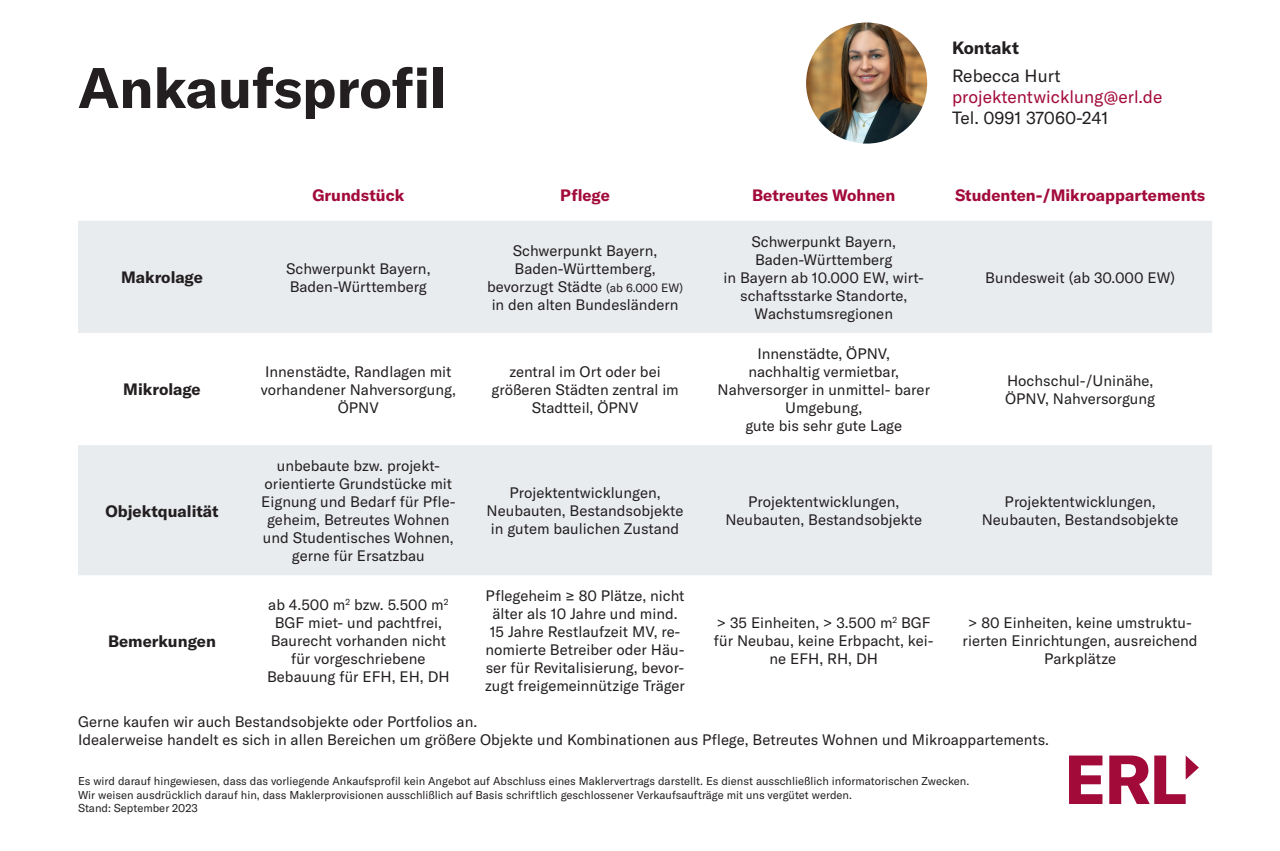
<style>
.page{position:relative;width:1280px;height:851px;background:#fff}
.page>*{position:absolute;margin:0;border:0;box-sizing:border-box;transform-origin:0 0}
.t1{font:700 56.25px "GT America";color:#231f20}
.t2{font:17.5px "GT America";color:#231f20}
.t3{font:17.5px "GT America";color:#a20a3a}
.t4{font:700 17.5px "GT America";color:#231f20}
.t5{font:700 16.25px "GT America";color:#a20a3a}
.t6{font:700 16.25px "GT America";color:#231f20}
.t7{font:15px/18px "GT America";color:#231f20;text-align:center}
.t8{font:11.25px "GT America";color:#231f20}
.s1{font-size:11.88px}
</style>
<div class="page">
<div style="left:78px;top:221px;width:1133px;height:112px;background:#e9ecef"></div>
<div style="left:78px;top:445px;width:1133px;height:130px;background:#e9ecef"></div>
<img style="left:806px;top:22px;width:121px;height:122px;border-radius:61px">
<svg style="left:1069px;top:755px;width:33px;height:48px"></svg>
<svg style="left:1109px;top:755px;width:89px;height:48px"></svg>
<p class="t1" style="left:78px;top:53px;width:370px">Ankaufsprofil</p>
<p class="t4" style="left:951px;top:36px;width:68px">Kontakt</p>
<p class="t2" style="left:951px;top:65px;width:110px">Rebecca Hurt</p>
<p class="t3" style="left:951px;top:86px;width:212px">projektentwicklung@erl.de</p>
<p class="t2" style="left:951px;top:107px;width:158px">Tel. 0991 37060-241</p>
<p class="t6" style="left:121px;top:267px;width:83px">Makrolage</p>
<p class="t6" style="left:123px;top:379px;width:79px">Mikrolage</p>
<p class="t6" style="left:105px;top:500px;width:115px">Objektqualität</p>
<p class="t6" style="left:108px;top:630px;width:109px">Bemerkungen</p>
<p class="t5" style="left:312px;top:184px;width:93px">Grundstück</p>
<p class="t5" style="left:560px;top:184px;width:51px">Pflege</p>
<p class="t5" style="left:752px;top:184px;width:144px">Betreutes Wohnen</p>
<p class="t5" style="left:954px;top:184px;width:252px">Studenten-/Mikroappartements</p>
<p class="t7" style="left:286px;top:259px;width:146px">Schwerpunkt Bayern,</p>
<p class="t7" style="left:290px;top:277px;width:139px">Baden-Württemberg</p>
<p class="t7" style="left:513px;top:241px;width:146px">Schwerpunkt Bayern,</p>
<p class="t7" style="left:514px;top:259px;width:143px">Baden-Württemberg,</p>
<p class="t7" style="left:487px;top:277px;width:197px">bevorzugt Städte <span class="s1">(ab 6.000 EW) </span>in den alten Bundesländern</p>
<p class="t7" style="left:261px;top:362px;width:196px">Innenstädte, Randlagen mit vorhandener Nahversorgung,<br>ÖPNV</p>
<p class="t7" style="left:509px;top:362px;width:153px">zentral im Ort oder bei</p>
<p class="t7" style="left:491px;top:380px;width:189px">größeren Städten zentral im<br>Stadtteil, ÖPNV</p>
<p class="t7" style="left:261px;top:456px;width:196px">unbebaute bzw. projekt&shy;orientierte Grundstücke mit<br>Eignung und Bedarf für Pfle&shy;geheim, Betreutes Wohnen und Studentisches Wohnen, gerne für Ersatzbau</p>
<p class="t7" style="left:268px;top:596px;width:182px">ab 4.500 m<sup>2</sup> bzw. 5.500 m<sup>2<br></sup>BGF miet- und pachtfrei,<br>Baurecht vorhanden nicht für vorgeschriebene</p>
<p class="t7" style="left:267px;top:668px;width:184px">Bebauung für EFH, EH, DH</p>
<p class="t7" style="left:509px;top:483px;width:152px">Projektentwicklungen,</p>
<p class="t7" style="left:486px;top:501px;width:198px;text-align:left">Neubauten, Bestandsobjekte in gutem baulichen Zustand</p>
<p class="t7" style="left:485px;top:587px;width:201px">Pflegeheim ≥ 80 Plätze, nicht älter als 10 Jahre und mind.<br>15 Jahre Restlaufzeit MV, re&shy;nomierte Betreiber oder Häu&shy;ser für Revitalisierung, bevor&shy;zugt freigemeinnützige Träger</p>
<p class="t7" style="left:751px;top:232px;width:146px">Schwerpunkt Bayern,</p>
<p class="t7" style="left:755px;top:250px;width:139px">Baden-Württemberg</p>
<p class="t7" style="left:723px;top:268px;width:202px">in Bayern ab 10.000 EW, wirt&shy;schaftsstarke Standorte,<br>Wachstumsregionen</p>
<p class="t7" style="left:985px;top:268px;width:191px">Bundesweit (ab 30.000 EW)</p>
<p class="t7" style="left:757px;top:344px;width:134px">Innenstädte, ÖPNV,</p>
<p class="t7" style="left:748px;top:362px;width:152px">nachhaltig vermietbar,</p>
<p class="t7" style="left:717px;top:380px;width:214px">Nahversorger in unmittel- barer<br>Umgebung,</p>
<p class="t7" style="left:745px;top:416px;width:158px">gute bis sehr gute Lage</p>
<p class="t7" style="left:748px;top:492px;width:152px">Projektentwicklungen,</p>
<p class="t7" style="left:725px;top:510px;width:198px">Neubauten, Bestandsobjekte</p>
<p class="t7" style="left:1006px;top:371px;width:148px">Hochschul-/Uninähe,</p>
<p class="t7" style="left:1005px;top:389px;width:151px">ÖPNV, Nahversorgung</p>
<p class="t7" style="left:1004px;top:492px;width:152px">Projektentwicklungen,</p>
<p class="t7" style="left:981px;top:510px;width:198px">Neubauten, Bestandsobjekte</p>
<p class="t7" style="left:713px;top:614px;width:221px">&gt; 35 Einheiten, &gt; 3.500 m<sup>2</sup> BGF für Neubau, keine Erbpacht, kei&shy;ne EFH, RH, DH</p>
<p class="t7" style="left:962px;top:614px;width:236px">&gt; 80 Einheiten, keine umstruktu&shy;rierten Einrichtungen, ausreichend<br>Parkplätze</p>
<p class="t7" style="left:78px;top:712px;width:400px">Gerne kaufen wir auch Bestandsobjekte oder Portfolios an.</p>
<p class="t7" style="left:78px;top:730px;width:972px">Idealerweise handelt es sich in allen Bereichen um größere Objekte und Kombinationen aus Pflege, Betreutes Wohnen und Mikroappartements.</p>
<p class="t8" style="left:78px;top:774px;width:892px">Es wird darauf hingewiesen, dass das vorliegende Ankaufsprofil kein Angebot auf Abschluss eines Maklervertrags darstellt. Es dienst ausschließlich informatorischen Zwecken.</p>
<p class="t8" style="left:78px;top:788px;width:775px">Wir weisen ausdrücklich darauf hin, dass Maklerprovisionen ausschlißlich auf Basis schriftlich geschlossener Verkaufsaufträge mit uns vergütet werden.</p>
<p class="t8" style="left:78px;top:801px;width:121px">Stand: September 2023</p>
</div>
